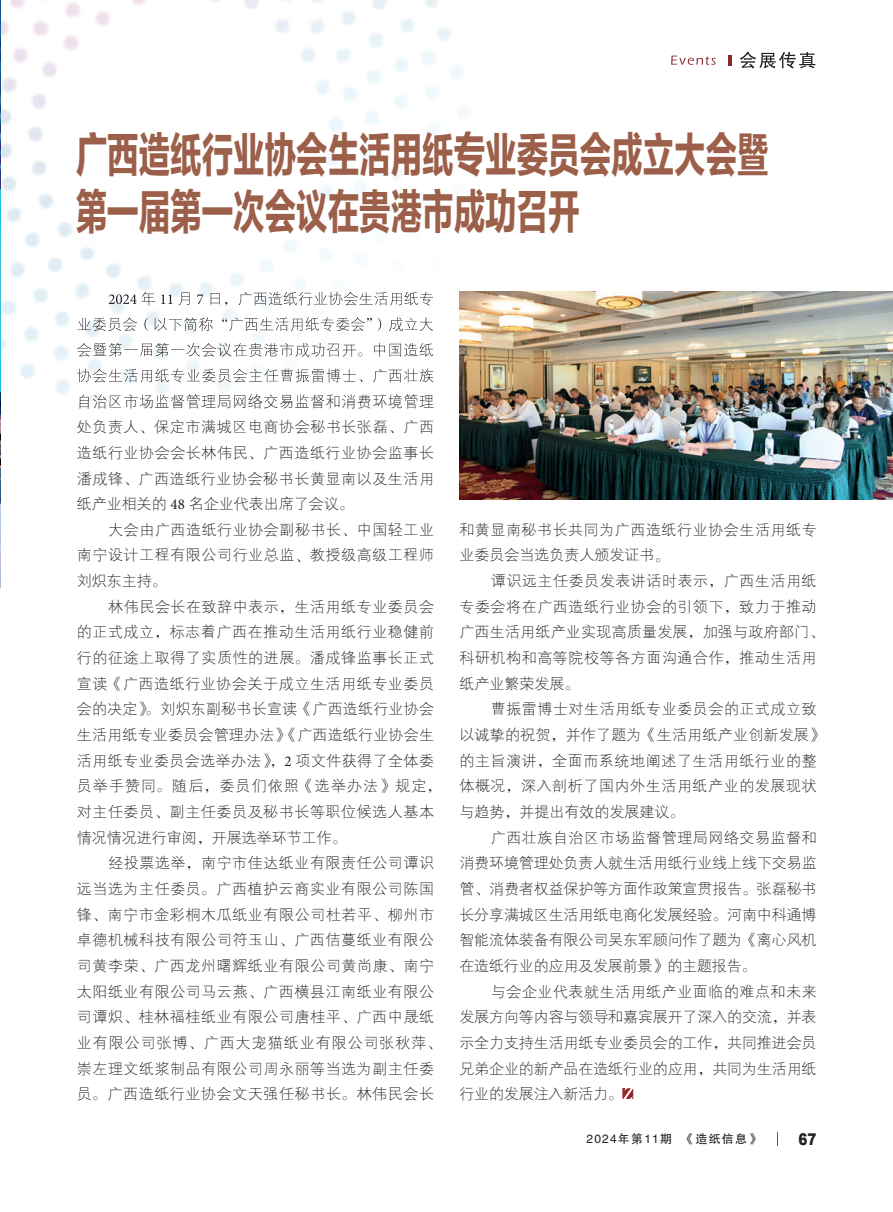
<style>
.page{position:relative;width:893px;height:1212px;background:#fff}
.page>*{position:absolute;margin:0;border:0;box-sizing:border-box;transform-origin:0 0}
.t1{font:47.25px/57px "FZLTDHK GBK1 0";color:#9c5f49;scale:.67 1}
.t2{font:900 16.2px "Arial";color:#231f20;scale:.83 1}
.t3{font:15px/25.7px "FZXDXK GBK1 0";letter-spacing:.04em;color:#231f20}
.t4{font:12px "FZHTK GBK1 0";letter-spacing:.1em;color:#231f20}
.s1{font-family:"FZSYK GBK1 0"}
.s2{font-family:"Minion Pro"}
</style>
<div class="page">
<svg style="left:777px;top:1132px;width:1px;height:13px"></svg>
<svg style="left:623px;top:1088px;width:10px;height:11px"></svg>
<img style="left:1px;top:0;width:815px;height:401px">
<img style="left:671px;top:56px;width:45px;height:9px">
<svg style="left:718px;top:55px;width:13px;height:11px"></svg>
<img style="left:740px;top:52px;width:75px;height:17px">
<img style="left:109px;top:292px;width:324px;height:14px">
<img style="left:78px;top:317px;width:355px;height:14px">
<img style="left:77px;top:343px;width:356px;height:14px">
<img style="left:77px;top:368px;width:356px;height:15px">
<img style="left:80px;top:394px;width:353px;height:7px">
<img style="left:459px;top:291px;width:434px;height:209px">
<img style="left:0;top:0;width:1px;height:504px">
<svg style="left:0;top:504px;width:1px;height:84px"></svg>
<h1 class="t1" style="left:76px;top:128px;width:1036px">广西造纸行业协会生活用纸专业委员会成立大会暨第一届第一次会议在贵港市成功召开</h1>
<p class="t3" style="left:77px;top:389px;width:359px;text-align:justify">自治区市场监督管理局网络交易监督和消费环境管理处负责人<span class="s1">、</span>保定市满城区电商协会秘书长张磊<span class="s1">、</span>广西造纸行业协会会长林伟民<span class="s1">、</span>广西造纸行业协会监事长潘成锋<span class="s1">、</span>广西造纸行业协会秘书长黄显南以及生活用纸产业相关的 <span class="s2">48</span> 名企业代表出席了会议<span class="s1">。</span></p>
<p class="t3" style="left:77px;top:517px;width:359px;text-align:justify;text-indent:31px">大会由广西造纸行业协会副秘书长<span class="s1">、</span>中国轻工业南宁设计工程有限公司行业总监<span class="s1">、</span>教授级高级工程师刘炽东主持<span class="s1">。</span></p>
<p class="t3" style="left:77px;top:594px;width:366px;text-indent:31px">林伟民会长在致辞中表示<span class="s1">，</span>生活用纸专业委员会的正式成立<span class="s1">，</span>标志着广西在推动生活用纸行业稳健前行的征途上取得了实质性的进展<span class="s1">。</span>潘成锋监事长正式宣读<span class="s1">《</span>广西造纸行业协会关于成立生活用纸专业委员会的决定<span class="s1">》。</span>刘炽东副秘书长宣读<span class="s1">《</span>广西造纸行业协会生活用纸专业委员会管理办法<span class="s1">》《</span>广西造纸行业协会生活用纸专业委员会选举办法<span class="s1">》，</span><span class="s2">2</span> 项文件获得了全体委员举手赞同<span class="s1">。</span>随后<span class="s1">，</span>委员们依照<span class="s1">《</span>选举办法<span class="s1">》</span>规定<span class="s1">，</span>对主任委员<span class="s1">、</span>副主任委员及秘书长等职位候选人基本情况情况进行审阅<span class="s1">，</span>开展选举环节工作<span class="s1">。</span></p>
<p class="t3" style="left:77px;top:851px;width:366px;text-indent:31px">经投票选举<span class="s1">，</span>南宁市佳达纸业有限责任公司谭识远当选为主任委员<span class="s1">。</span>广西植护云商实业有限公司陈国锋<span class="s1">、</span>南宁市金彩桐木瓜纸业有限公司杜若平<span class="s1">、</span>柳州市卓德机械科技有限公司符玉山<span class="s1">、</span>广西佶蔓纸业有限公司黄李荣<span class="s1">、</span>广西龙州曙辉纸业有限公司黄尚康<span class="s1">、</span>南宁太阳纸业有限公司马云燕<span class="s1">、</span>广西横县江南纸业有限公司谭炽<span class="s1">、</span>桂林福桂纸业有限公司唐桂平<span class="s1">、</span>广西中晟纸业有限公司张博<span class="s1">、</span>广西大宠猫纸业有限公司张秋萍<span class="s1">、</span>崇左理文纸浆制品有限公司周永丽等当选为副主任委员<span class="s1">。</span>广西造纸行业协会文天强任秘书长<span class="s1">。</span>林伟民会长</p>
<p class="t3" style="left:459px;top:517px;width:359px">和黄显南秘书长共同为广西造纸行业协会生活用纸专业委员会当选负责人颁发证书<span class="s1">。</span></p>
<p class="t3" style="left:459px;top:568px;width:366px;text-indent:32px">谭识远主任委员发表讲话时表示<span class="s1">，</span>广西生活用纸专委会将在广西造纸行业协会的引领下<span class="s1">，</span>致力于推动广西生活用纸产业实现高质量发展<span class="s1">，</span>加强与政府部门<span class="s1">、</span>科研机构和高等院校等各方面沟通合作<span class="s1">，</span>推动生活用纸产业繁荣发展<span class="s1">。</span></p>
<p class="t3" style="left:459px;top:697px;width:366px;text-indent:31px">曹振雷博士对生活用纸专业委员会的正式成立致以诚挚的祝贺<span class="s1">，</span>并作了题为<span class="s1">《</span>生活用纸产业创新发展<span class="s1">》</span>的主旨演讲<span class="s1">，</span>全面而系统地阐述了生活用纸行业的整体概况<span class="s1">，</span>深入剖析了国内外生活用纸产业的发展现状与趋势<span class="s1">，</span>并提出有效的发展建议<span class="s1">。</span></p>
<p class="t3" style="left:459px;top:825px;width:359px;text-align:justify;text-indent:31px">广西壮族自治区市场监督管理局网络交易监督和消费环境管理处负责人就生活用纸行业线上线下交易监管<span class="s1">、</span>消费者权益保护等方面作政策宣贯报告<span class="s1">。</span>张磊秘书长分享满城区生活用纸电商化发展经验<span class="s1">。</span>河南中科通博智能流体装备有限公司吴东军顾问作了题为<span class="s1">《</span>离心风机在造纸行业的应用及发展前景<span class="s1">》</span>的主题报告<span class="s1">。</span></p>
<p class="t3" style="left:459px;top:979px;width:359px;text-align:justify;text-indent:31px">与会企业代表就生活用纸产业面临的难点和未来发展方向等内容与领导和嘉宾展开了深入的交流<span class="s1">，</span>并表示全力支持生活用纸专业委员会的工作<span class="s1">，</span>共同推进会员兄弟企业的新产品在造纸行业的应用<span class="s1">，</span>共同为生活用纸行业的发展注入新活力<span class="s1">。</span></p>
<p class="t4" style="left:586px;top:1132px;width:175px">2024年第11期 《造纸信息》</p>
<p class="t2" style="left:798px;top:1127px;width:23px">67</p>
</div>
